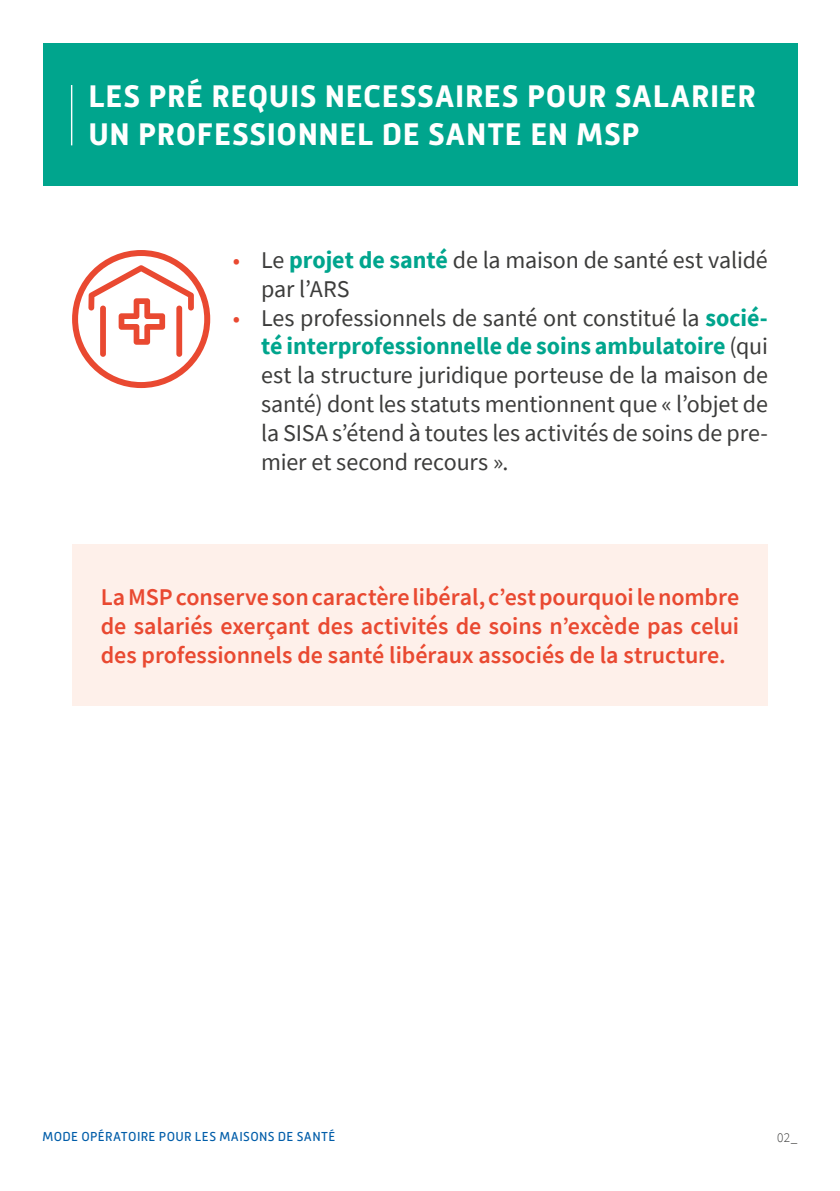
<style>
.page{position:relative;width:840px;height:1191px;background:#fff}
.page>*{position:absolute;margin:0;border:0;box-sizing:border-box;transform-origin:0 0}
.t1{font:700 32px/38.4px "Mic 32 New";letter-spacing:.02em;color:#fff}
.t2{font:24px/28.8px "Source Sans Pro";letter-spacing:-.005em;color:#3c3c3b}
.t3{font:600 24px/28.8px "Source Sans Pro";letter-spacing:-.005em;color:#e94931;text-align:justify}
.t4{font:13.4px "Mic 32 New";letter-spacing:.025em;color:#005da9}
.t5{font:300 13.4px "Source Sans Pro";color:#3c3c3b}
.s1{color:#e94931}
.s2{font-weight:700;color:#00a58d}
</style>
<div class="page">
<div style="left:43px;top:43px;width:754px;height:142px;background:#00a58d"></div>
<hr style="left:71px;top:85px;width:1px;height:60px;background:#fff">
<div style="left:72px;top:544px;width:695px;height:162px;background:#fef0ea"></div>
<svg style="left:72px;top:250px;width:138px;height:138px"></svg>
<h1 class="t1" style="left:88px;top:77px;width:668px">LES PRÉ REQUIS NECESSAIRES POUR SALARIER<br>UN PROFESSIONNEL DE SANTE EN MSP</h1>
<p class="t2" style="left:261px;top:245px;width:508px;text-indent:-28px"><span class="s1">•</span> Le <span class="s2">projet de santé</span> de la maison de santé est validé par l’ARS</p>
<p class="t2" style="left:261px;top:303px;width:508px;text-align:justify;text-indent:-28px"><span class="s1">•</span> Les professionnels de santé ont constitué la <span class="s2">socié&shy;té interprofessionnelle de soins ambulatoire</span> (qui est la structure juridique porteuse de la maison de santé) dont les statuts mentionnent que « l’objet de la SISA s’étend à toutes les activités de soins de pre&shy;mier et second recours ».</p>
<p class="t3" style="left:101px;top:583px;width:639px">La MSP conserve son caractère libéral, c’est pourquoi le nombre de salariés exerçant des activités de soins n’excède pas celui des professionnels de santé libéraux associés de la structure.</p>
<p class="t4" style="left:43px;top:1129px;width:294px">MODE OPÉRATOIRE POUR LES MAISONS DE SANTÉ</p>
<p class="t5" style="left:776px;top:1129px;width:22px">02_</p>
</div>
